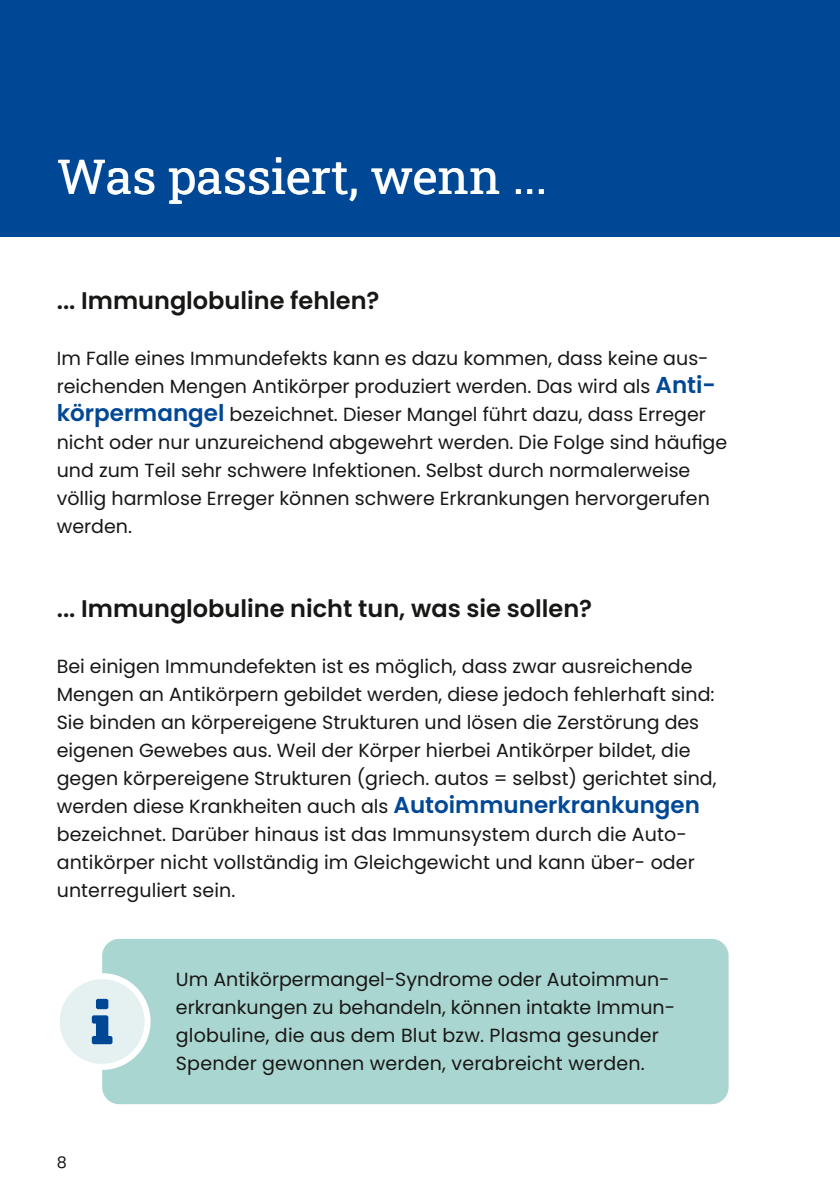
<style>
.page{position:relative;width:840px;height:1191px;background:#fff}
.page>*{position:absolute;margin:0;border:0;box-sizing:border-box;transform-origin:0 0}
.t1{font:48px "Roboto Slab";color:#fff}
.t2{font:600 24px "Poppins";color:#181716}
.t3{font:19px/28px "Poppins";color:#181716}
.t4{font:16px "Poppins";color:#181716}
.s1{font-weight:600;font-size:23px;color:#004896}
</style>
<div class="page">
<div style="left:0;top:0;width:839px;height:236px;background:#004896"></div>
<div style="left:102px;top:939px;width:626px;height:165px;background:#aad6d1;border-radius:17px"></div>
<div style="left:57px;top:976px;width:90px;height:91px;background:#e4f1f0;border-radius:50%"></div>
<svg style="left:92px;top:998px;width:20px;height:46px"></svg>
<div style="left:54px;top:973px;width:96px;height:97px;border:6px solid #fff;border-radius:50%"></div>
<h1 class="t1" style="left:57px;top:143px;width:492px">Was passiert, wenn ...</h1>
<p class="t2" style="left:57px;top:286px;width:324px">... Immunglobuline fehlen?</p>
<p class="t3" style="left:57px;top:344px;width:671px">Im Falle eines Immundefekts kann es dazu kommen, dass keine aus&shy;reichenden Mengen Antikörper produziert werden. Das wird als <span class="s1">Anti&shy;körpermangel</span> bezeichnet. Dieser Mangel führt dazu, dass Erreger nicht oder nur unzureichend abgewehrt werden. Die Folge sind häufige und zum Teil sehr schwere Infektionen. Selbst durch normalerweise völlig harmlose Erreger können schwere Erkrankungen hervorgerufen werden.</p>
<p class="t2" style="left:57px;top:594px;width:536px">... Immunglobuline nicht tun, was sie sollen?</p>
<p class="t3" style="left:57px;top:652px;width:661px">Bei einigen Immundefekten ist es möglich, dass zwar ausreichende Mengen an Antikörpern gebildet werden, diese jedoch fehlerhaft sind:<br>Sie binden an körpereigene Strukturen und lösen die Zerstörung des eigenen Gewebes aus. Weil der Körper hierbei Antikörper bildet, die gegen körpereigene Strukturen (griech. autos = selbst) gerichtet sind, werden diese Krankheiten auch als <span class="s1">Autoimmunerkrankungen </span>bezeichnet. Darüber hinaus ist das Immunsystem durch die Auto&shy;antikörper nicht vollständig im Gleichgewicht und kann über- oder unterreguliert sein.</p>
<p class="t4" style="left:57px;top:1153px;width:12px">8</p>
<p class="t3" style="left:176px;top:965px;width:497px">Um Antikörpermangel-Syndrome oder Autoimmun&shy;erkrankungen zu behandeln, können intakte Immun&shy;globuline, die aus dem Blut bzw. Plasma gesunder Spender gewonnen werden, verabreicht werden.</p>
</div>
